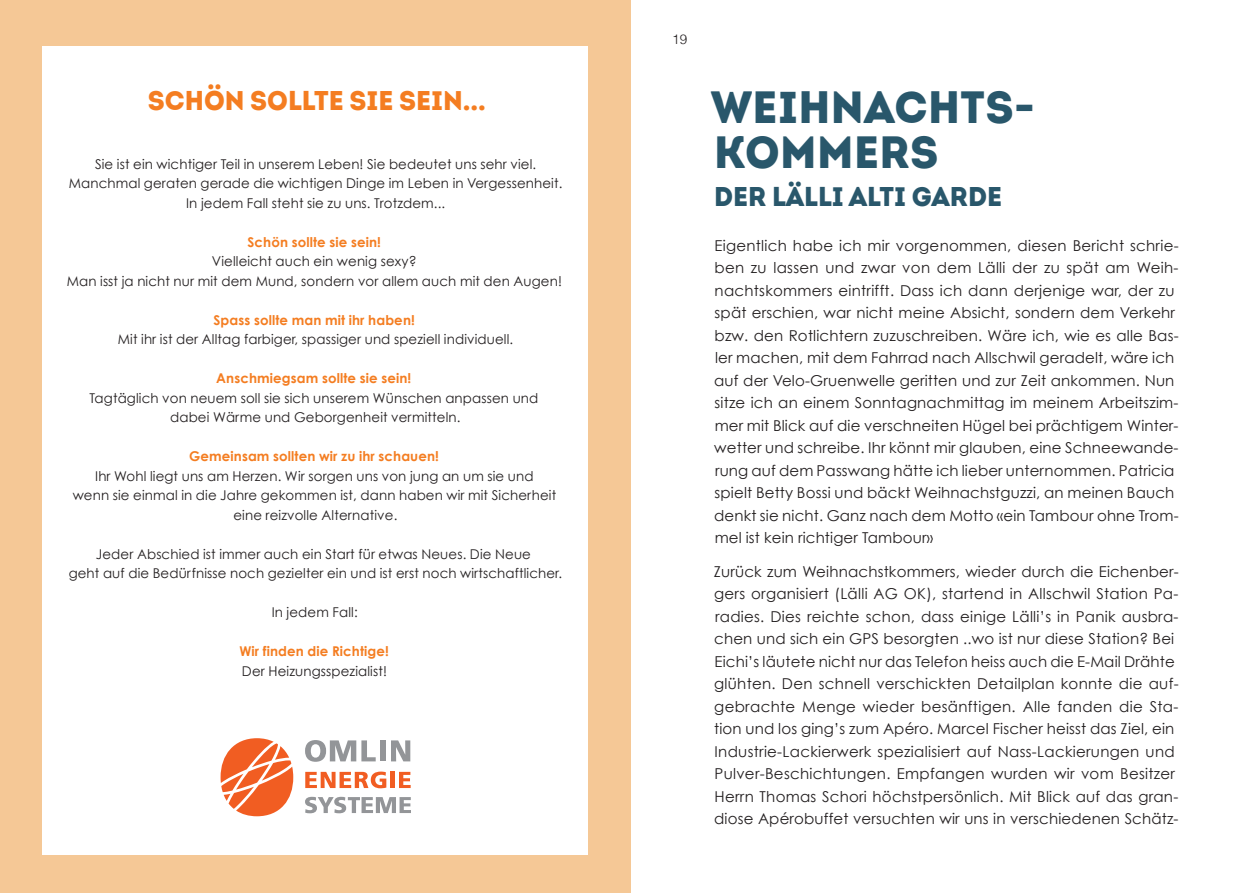
<style>
.page{position:relative;width:1259px;height:893px;background:#fff}
.page>*{position:absolute;margin:0;border:0;box-sizing:border-box;transform-origin:0 0}
.t1{font:45px/45px "Intro Black Alt";letter-spacing:.01em;color:#29576b}
.t2{font:27px "Intro Black Alt";color:#f47d21}
.t3{font:27px "Intro Black Alt";color:#29576b}
.t4{font:15px/22.5px "Century Gothic";letter-spacing:.01em;color:#231f20}
.t5{font:13.5px/19.5px "Century Gothic";letter-spacing:.01em;color:#231f20;text-align:center}
.t6{font:700 13.5px "Century Gothic";letter-spacing:.01em;color:#f47d21}
.t7{font:300 13.5px "Helvetica";color:#231f20}
</style>
<div class="page">
<div style="left:0;top:0;width:631px;height:893px;background:#f5c896"></div>
<div style="left:42px;top:46px;width:545px;height:808px;background:#fff"></div>
<svg style="left:305px;top:740px;width:71px;height:22px"></svg>
<div style="left:380px;top:740px;width:5px;height:21px;background:#939598"></div>
<svg style="left:391px;top:740px;width:19px;height:21px"></svg>
<svg style="left:305px;top:797px;width:106px;height:16px"></svg>
<svg style="left:305px;top:772px;width:81px;height:16px"></svg>
<div style="left:390px;top:772px;width:5px;height:16px;background:#f15d22"></div>
<svg style="left:399px;top:772px;width:12px;height:16px"></svg>
<svg style="left:221px;top:738px;width:72px;height:78px"></svg>
<h2 class="t2" style="left:148px;top:83px;width:339px">SCHÖN SOLLTE SIE SEIN...</h2>
<p class="t5" style="left:69px;top:154px;width:495px">Sie ist ein wichtiger Teil in unserem Leben! Sie bedeutet uns sehr viel.<br>Manchmal geraten gerade die wichtigen Dinge im Leben in Vergessenheit.<br>In jedem Fall steht sie zu uns. Trotzdem...</p>
<p class="t6" style="left:247px;top:233px;width:135px">Schön sollte sie sein!</p>
<p class="t5" style="left:67px;top:251px;width:497px">Vielleicht auch ein wenig sexy?<br>Man isst ja nicht nur mit dem Mund, sondern vor allem auch mit den Augen!</p>
<p class="t6" style="left:213px;top:311px;width:203px">Spass sollte man mit ihr haben!</p>
<p class="t5" style="left:118px;top:329px;width:397px">Mit ihr ist der Alltag farbiger, spassiger und speziell individuell.</p>
<p class="t6" style="left:216px;top:370px;width:197px">Anschmiegsam sollte sie sein!</p>
<p class="t5" style="left:89px;top:388px;width:450px">Tagtäglich von neuem soll sie sich unserem Wünschen anpassen und dabei Wärme und Geborgenheit vermitteln.</p>
<p class="t6" style="left:189px;top:448px;width:251px">Gemeinsam sollten wir zu ihr schauen!</p>
<p class="t5" style="left:73px;top:466px;width:485px">Ihr Wohl liegt uns am Herzen. Wir sorgen uns von jung an um sie und<br>wenn sie einmal in die Jahre gekommen ist, dann haben wir mit Sicherheit eine reizvolle Alternative.</p>
<p class="t5" style="left:69px;top:544px;width:495px">Jeder Abschied ist immer auch ein Start für etwas Neues. Die Neue<br>geht auf die Bedürfnisse noch gezielter ein und ist erst noch wirtschaftlicher.</p>
<p class="t5" style="left:272px;top:602px;width:88px">In jedem Fall:</p>
<p class="t6" style="left:239px;top:643px;width:151px">Wir finden die Richtige!</p>
<p class="t5" style="left:242px;top:661px;width:147px">Der Heizungsspezialist!</p>
<p class="t7" style="left:672px;top:27px;width:17px">19</p>
<h1 class="t1" style="left:710px;top:84px;width:326px">WEIHNACHTS-<br>KOMMERS</h1>
<h2 class="t3" style="left:714px;top:178px;width:289px">DER LÄLLI ALTI GARDE</h2>
<p class="t4" style="left:714px;top:234px;width:466px">Eigentlich habe ich mir vorgenommen, diesen Bericht schrie&shy;ben zu lassen und zwar von dem Lälli der zu spät am Weih&shy;nachtskommers eintrifft. Dass ich dann derjenige war, der zu spät erschien, war nicht meine Absicht, sondern dem Verkehr bzw. den Rotlichtern zuzuschreiben. Wäre ich, wie es alle Bas&shy;ler machen, mit dem Fahrrad nach Allschwil geradelt, wäre ich auf der Velo-Gruenwelle geritten und zur Zeit ankommen. Nun sitze ich an einem Sonntagnachmittag im meinem Arbeitszim&shy;mer mit Blick auf die verschneiten Hügel bei prächtigem Winter&shy;wetter und schreibe. Ihr könnt mir glauben, eine Schneewande&shy;rung auf dem Passwang hätte ich lieber unternommen. Patricia spielt Betty Bossi und bäckt Weihnachstguzzi, an meinen Bauch denkt sie nicht. Ganz nach dem Motto «ein Tambour ohne Trom&shy;mel ist kein richtiger Tambour»</p>
<p class="t4" style="left:713px;top:560px;width:466px">Zurück zum Weihnachstkommers, wieder durch die Eichenber&shy;gers organisiert (Lälli AG OK), startend in Allschwil Station Pa&shy;radies. Dies reichte schon, dass einige Lälli’s in Panik ausbra&shy;chen und sich ein GPS besorgten ..wo ist nur diese Station? Bei Eichi’s läutete nicht nur das Telefon heiss auch die E-Mail Drähte glühten. Den schnell verschickten Detailplan konnte die auf&shy;gebrachte Menge wieder besänftigen. Alle fanden die Sta&shy;tion und los ging’s zum Apéro. Marcel Fischer heisst das Ziel, ein Industrie-Lackierwerk spezialisiert auf Nass-Lackierungen und Pulver-Beschichtungen. Empfangen wurden wir vom Besitzer Herrn Thomas Schori höchstpersönlich. Mit Blick auf das gran&shy;diose Apérobuffet versuchten wir uns in verschiedenen Schätz-</p>
</div>
